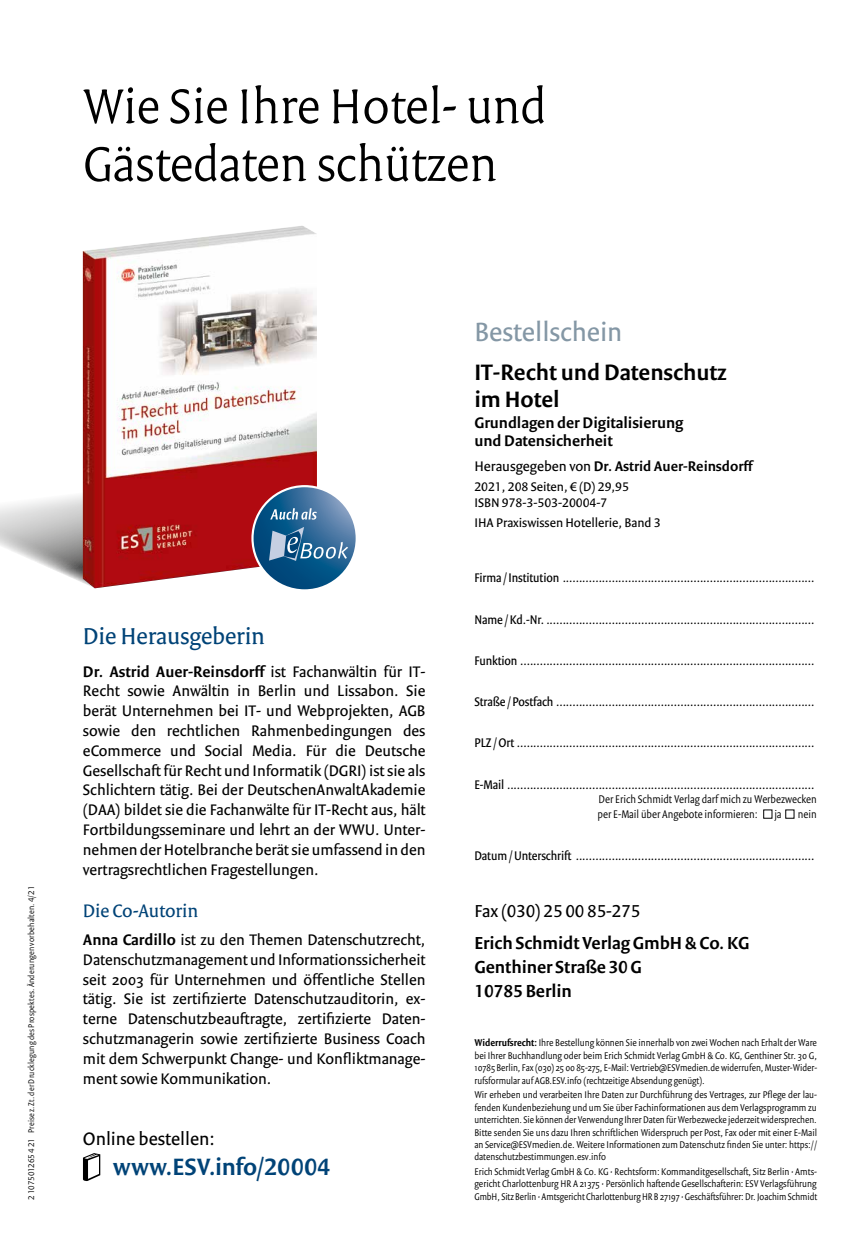
<style>
.page{position:relative;width:851px;height:1234px;background:#fff}
.page>*{position:absolute;margin:0;border:0;box-sizing:border-box;transform-origin:0 0}
.t1{font:300 52.5px/57.8px "Versa Pro";letter-spacing:-.005em;color:#000}
.t2{font:28.5px "Versa Sans Pro";color:#8497a5}
.t3{font:600 25.5px "Versa Sans Pro";letter-spacing:.005em;color:#004377}
.t4{font:24.75px "Versa Pro";letter-spacing:-.005em;color:#004377}
.t5{font:600 24px/26.4px "Versa Sans Pro";color:#000}
.t6{font:19.5px "Versa Sans Pro";color:#000}
.t7{font:19.5px "Versa Pro";letter-spacing:-.005em;color:#004377}
.t8{font:600 18.75px/24px "Versa Sans Pro";color:#000}
.t9{font:18.75px "Versa Sans Pro";color:#000}
.t10{font:16.5px/19.8px "Versa Sans Pro";color:#000;text-align:justify}
.t11{font:600 16.5px/18.1px "Versa Sans Pro";color:#000}
.t12{font:600 15px "Versa Sans Pro";color:#000}
.t13{font:13.5px "Versa Sans Con Pro";letter-spacing:-.005em;color:#000}
.t14{font:13.5px/16.2px "Versa Sans Pro";color:#000}
.t15{font:300 12px/15px "Versa Sans Con Pro";color:#000}
.t16{font:300 10.5px/12.5px "Versa Sans Con Pro";color:#000;text-align:justify}
.t17{font:300 9px "Versa Sans Con Pro";letter-spacing:.02em;color:#000}
.s1{font-weight:600}
.s2{font-weight:400}
</style>
<div class="page">
<svg style="left:83px;top:1153px;width:17px;height:27px"></svg>
<img style="left:83px;top:226px;width:234px;height:257px">
<svg style="left:252px;top:486px;width:104px;height:104px"></svg>
<svg style="left:0;top:483px;width:348px;height:105px"></svg>
<div style="left:763px;top:809px;width:9px;height:9px;border:1px solid #000"></div>
<h1 class="t1" style="left:83px;top:77px;width:464px">Wie Sie Ihre Hotel- und<br>Gästedaten schützen</h1>
<p class="t17" style="left:26px;top:1199px;width:315px;rotate:-90deg">2 107501265 4 21 Preise z. Zt. der Drucklegung des Prospektes. Änderungen vorbehalten. 4/21</p>
<h3 class="t4" style="left:83px;top:621px;width:183px">Die Herausgeberin</h3>
<p class="t10" style="left:83px;top:661px;width:344px"><span class="s1">Dr. Astrid Auer-Reinsdorff</span> ist Fachanwältin für IT-Recht sowie Anwältin in Berlin und Lissabon. Sie berät Unternehmen bei IT- und Webprojekten, AGB sowie den rechtlichen Rahmenbedingungen des eCommerce und Social Media. Für die Deutsche Gesellschaft für Recht und Informatik (DGRI) ist sie als Schlichtern tätig. Bei der DeutschenAnwaltAkademie (DAA) bildet sie die Fachanwälte für IT-Recht aus, hält Fortbildungsseminare und lehrt an der WWU. Unter&shy;nehmen der Hotelbranche berät sie umfassend in den vertragsrechtlichen Fragestellungen.</p>
<h3 class="t7" style="left:83px;top:898px;width:117px">Die Co-Autorin</h3>
<p class="t10" style="left:83px;top:929px;width:344px"><span class="s1">Anna Cardillo</span> ist zu den Themen Datenschutzrecht, Datenschutzmanagement und Informationssicherheit seit 2003 für Unternehmen und öffentliche Stellen tätig. Sie ist zertifizierte Datenschutzauditorin, ex&shy;terne Datenschutzbeauftragte, zertifizierte Daten&shy;schutzmanagerin sowie zertifizierte Business Coach mit dem Schwerpunkt Change- und Konfliktmanage&shy;ment sowie Kommunikation.</p>
<h3 class="t6" style="left:83px;top:1127px;width:133px">Online bestellen:</h3>
<h3 class="t3" style="left:113px;top:1151px;width:219px">www.ESV.info/20004</h3>
<h2 class="t2" style="left:474px;top:314px;width:149px">Bestellschein</h2>
<h3 class="t5" style="left:474px;top:359px;width:254px">IT-Recht und Datenschutz im Hotel</h3>
<h3 class="t11" style="left:474px;top:413px;width:210px">Grundlagen der Digitalisierung und Datensicherheit</h3>
<h3 class="t12" style="left:474px;top:457px;width:281px"><span class="s2">Herausgegeben von</span> Dr. Astrid Auer-Reinsdorff</h3>
<p class="t14" style="left:474px;top:478px;width:156px">2021, 208 Seiten, € (D) 29,95<br>ISBN 978-3-503-20004-7</p>
<p class="t14" style="left:474px;top:514px;width:188px">IHA Praxiswissen Hotellerie, Band 3</p>
<p class="t13" style="left:474px;top:569px;width:341px">Firma /Institution .............................................................................</p>
<p class="t13" style="left:474px;top:611px;width:341px">Name /Kd.-Nr. ..................................................................................</p>
<p class="t13" style="left:474px;top:652px;width:341px">Funktion ..........................................................................................</p>
<p class="t13" style="left:474px;top:693px;width:341px">Straße /Postfach ...............................................................................</p>
<p class="t13" style="left:474px;top:735px;width:341px">PLZ /Ort ...........................................................................................</p>
<p class="t13" style="left:474px;top:776px;width:341px">E-Mail ..............................................................................................</p>
<p class="t15" style="left:597px;top:791px;width:220px">Der Erich Schmidt Verlag darf mich zu Werbezwecken per E-Mail über Angebote informieren:</p>
<p class="t15" style="left:774px;top:806px;width:9px">ja</p>
<p class="t15" style="left:797px;top:806px;width:20px">nein</p>
<p class="t13" style="left:474px;top:847px;width:341px">Datum/Unterschrift .........................................................................</p>
<h3 class="t9" style="left:474px;top:899px;width:167px">Fax (030) 25 00 85-275</h3>
<h3 class="t8" style="left:474px;top:930px;width:276px">Erich Schmidt Verlag GmbH &amp; Co. KG<br>Genthiner Straße 30G<br>10785 Berlin</h3>
<p class="t16" style="left:474px;top:1036px;width:344px"><span class="s1">Widerrufsrecht:</span> Ihre Bestellung können Sie innerhalb von zwei Wochen nach Erhalt der Ware bei Ihrer Buchhandlung oder beim Erich Schmidt Verlag GmbH &amp; Co. KG, Genthiner Str. 30 G, 10785 Berlin, Fax (030) 25 00 85-275, E-Mail: Vertrieb@ESVmedien.de widerrufen, Muster-Wider&shy;rufsformular auf AGB.ESV.info (rechtzeitige Absendung genügt).</p>
<p class="t16" style="left:474px;top:1088px;width:344px">Wir erheben und verarbeiten Ihre Daten zur Durchführung des Vertrages, zur Pflege der lau&shy;fenden Kundenbeziehung und um Sie über Fachinformationen aus dem Verlagsprogramm zu unterrichten. Sie können der Verwendung Ihrer Daten für Werbezwecke jederzeit widersprechen.<br>Bitte senden Sie uns dazu Ihren schriftlichen Widerspruch per Post, Fax oder mit einer E-Mail an Service@ESVmedien.de. Weitere Informationen zum Datenschutz finden Sie unter: https:// datenschutzbestimmungen.esv.info</p>
<p class="t16" style="left:474px;top:1165px;width:344px">Erich Schmidt Verlag GmbH &amp; Co. KG • Rechtsform: Kommanditgesellschaft, Sitz Berlin • Amts&shy;gericht Charlottenburg HR A 21375 • Persönlich haftende Gesellschafterin: ESV Verlagsführung GmbH, Sitz Berlin • Amtsgericht Charlottenburg HR B 27197 • Geschäftsführer: Dr. Joachim Schmidt</p>
</div>
